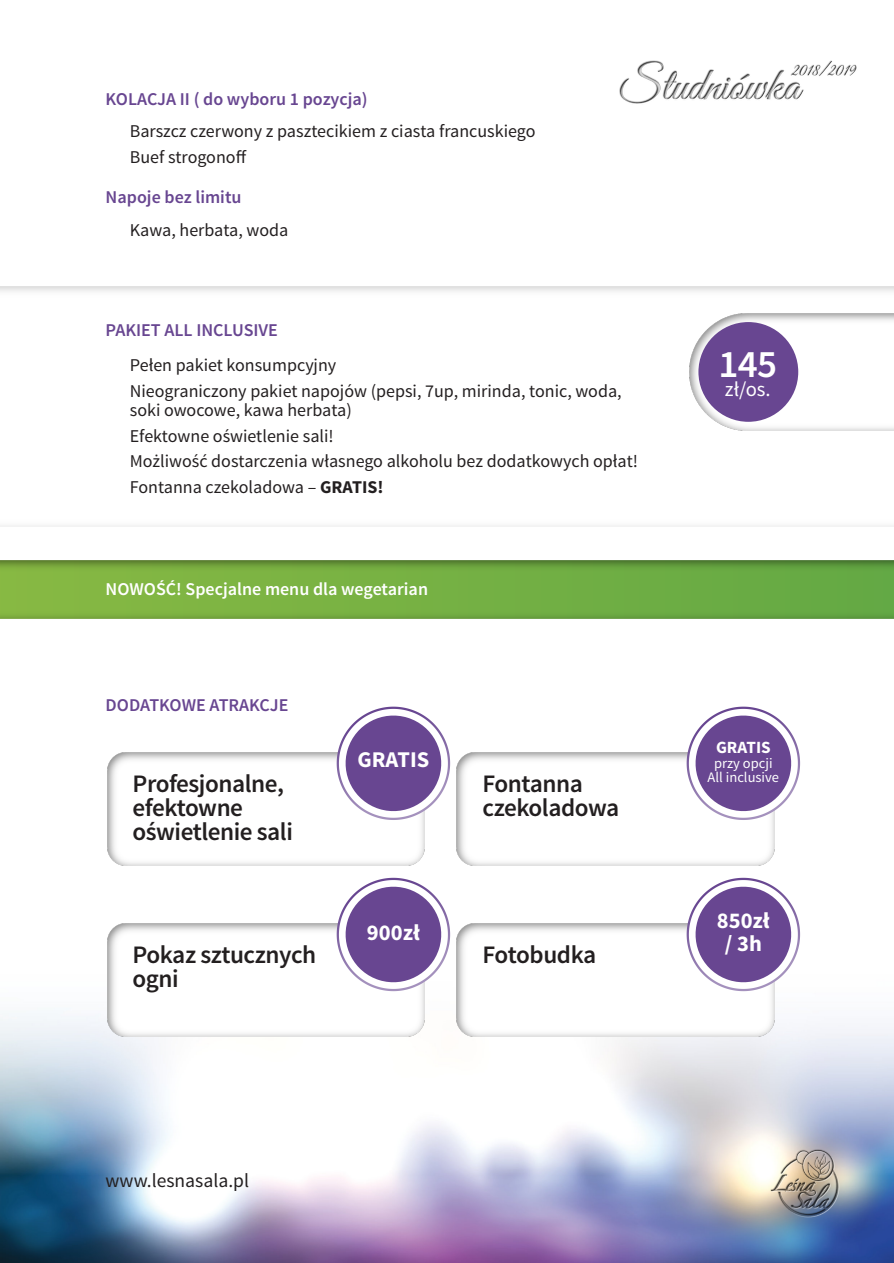
<style>
.page{position:relative;width:894px;height:1263px;background:#fff}
.page>*{position:absolute;margin:0;border:0;box-sizing:border-box;transform-origin:0 0}
.t1{font:600 39px "Source Sans Pro";color:#fff}
.t2{font:600 25.2px/23.9px "Source Sans Pro";letter-spacing:-.02em;color:#231f20}
.t3{font:700 22.5px/22.5px "Source Sans Pro";color:#fff;text-align:center}
.t4{font:20.7px "Source Sans Pro";color:#fff}
.t5{font:19.5px "Source Sans Pro";color:#231f20}
.t6{font:18px/25.5px "Source Sans Pro";color:#231f20}
.t7{font:600 18px "Source Sans Pro";color:#684691}
.t8{font:600 18px "Source Sans Pro";color:#fff}
.t9{font:700 17.1px "Source Sans Pro";color:#fff}
.t10{font:14.55px/14.5px "Source Sans Pro";color:#fff;text-align:center}
.s1{font-weight:700}
</style>
<div class="page">
<img style="left:0;top:561px;width:893px;height:57px">
<img style="left:0;top:974px;width:893px;height:289px">
<img style="left:689px;top:314px;width:204px;height:116px">
<img style="left:107px;top:753px;width:317px;height:113px">
<img style="left:107px;top:924px;width:317px;height:113px">
<img style="left:457px;top:753px;width:316px;height:113px">
<img style="left:457px;top:924px;width:316px;height:113px">
<div style="left:698px;top:322px;width:100px;height:100px;background:#684691;border-radius:50%"></div>
<svg style="left:681px;top:706px;width:120px;height:119px"></svg>
<svg style="left:681px;top:877px;width:124px;height:120px"></svg>
<svg style="left:331px;top:706px;width:120px;height:119px"></svg>
<svg style="left:331px;top:877px;width:124px;height:120px"></svg>
<img style="left:619px;top:60px;width:237px;height:44px">
<img style="left:770px;top:1149px;width:69px;height:69px">
<p class="t7" style="left:106px;top:91px;width:263px">KOLACJA II ( do wyboru 1 pozycja)</p>
<p class="t6" style="left:130px;top:120px;width:407px">Barszcz czerwony z pasztecikiem z ciasta francuskiego<br>Buef strogonoff</p>
<p class="t7" style="left:106px;top:190px;width:137px">Napoje bez limitu</p>
<p class="t6" style="left:130px;top:219px;width:160px">Kawa, herbata, woda</p>
<p class="t7" style="left:106px;top:322px;width:174px">PAKIET ALL INCLUSIVE</p>
<p class="t6" style="left:130px;top:354px;width:493px">Pełen pakiet konsumpcyjny<br>Nieograniczony pakiet napojów (pepsi, 7up, mirinda, tonic, woda,</p>
<p class="t6" style="left:130px;top:399px;width:509px">soki owocowe, kawa herbata)<br>Efektowne oświetlenie sali!<br>Możliwość dostarczenia własnego alkoholu bez dodatkowych opłat!<br>Fontanna czekoladowa – <span class="s1">GRATIS!</span></p>
<p class="t8" style="left:106px;top:582px;width:324px">NOWOŚĆ! Specjalne menu dla wegetarian</p>
<p class="t7" style="left:106px;top:697px;width:184px">DODATKOWE ATRAKCJE</p>
<h2 class="t2" style="left:132px;top:774px;width:162px">Profesjonalne, efektowne oświetlenie sali</h2>
<h2 class="t2" style="left:132px;top:945px;width:185px">Pokaz sztucznych ogni</h2>
<p class="t3" style="left:357px;top:750px;width:73px">GRATIS</p>
<p class="t3" style="left:367px;top:923px;width:54px">900zł</p>
<h2 class="t2" style="left:482px;top:774px;width:138px">Fontanna czekoladowa</h2>
<h2 class="t2" style="left:482px;top:945px;width:115px">Fotobudka</h2>
<h1 class="t1" style="left:718px;top:348px;width:60px">145</h1>
<p class="t4" style="left:724px;top:381px;width:47px">zł/os.</p>
<p class="t9" style="left:715px;top:740px;width:56px">GRATIS</p>
<p class="t10" style="left:707px;top:757px;width:73px">przy opcji<br>All inclusive</p>
<p class="t3" style="left:716px;top:911px;width:54px">850zł /3h</p>
<p class="t5" style="left:106px;top:1173px;width:145px">www.lesnasala.pl</p>
</div>
